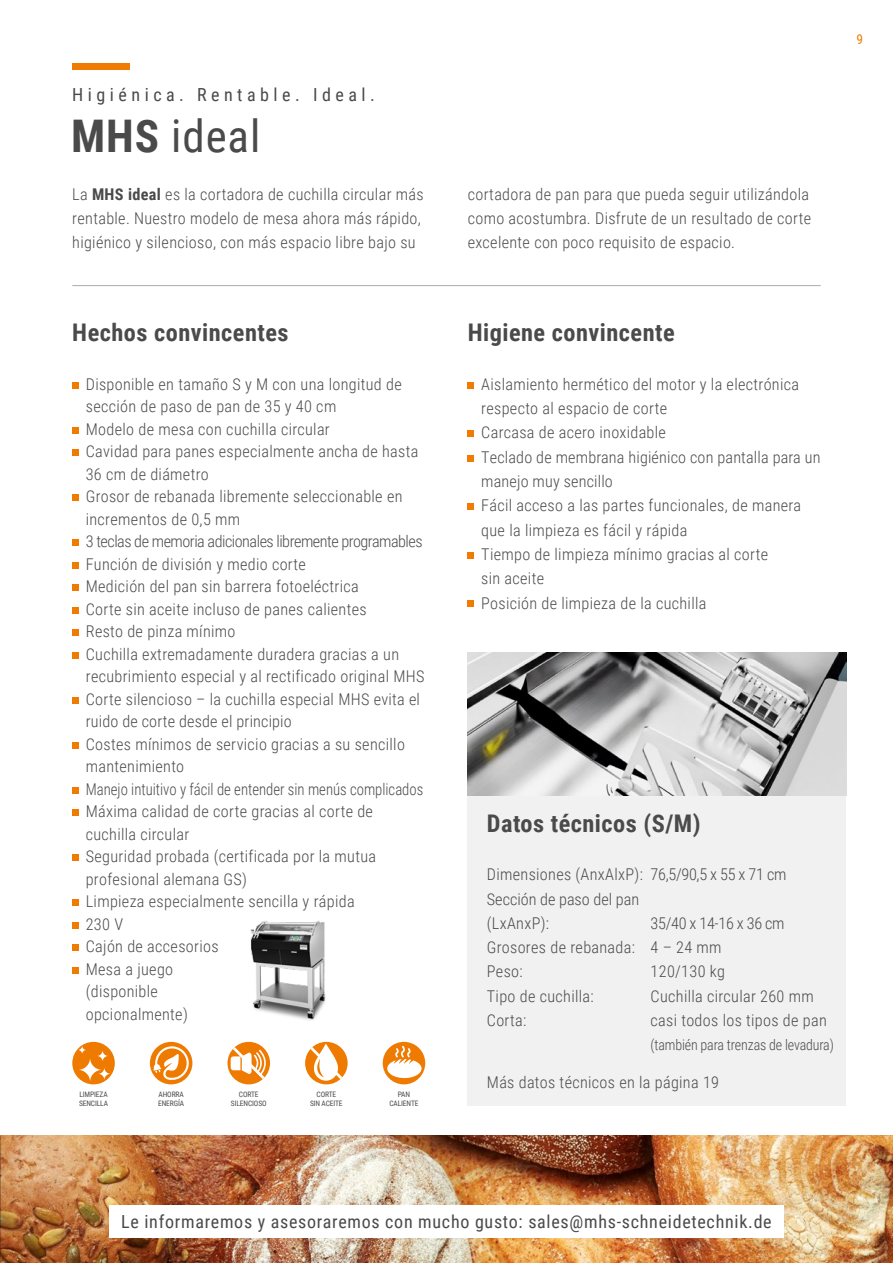
<style>
.page{position:relative;width:893px;height:1263px;background:#fff}
.page>*{position:absolute;margin:0;border:0;box-sizing:border-box;transform-origin:0 0}
.t1{font:45px "Roboto Condensed";letter-spacing:.02em;color:#4b4a4a}
.t2{font:700 24.3px "Roboto Condensed";letter-spacing:.02em;color:#4b4a4a}
.t3{font:18px "Roboto Condensed";letter-spacing:.04em;color:#4b4a4a}
.t4{font:18px "Roboto Condensed";letter-spacing:.25em;color:#4b4a4a}
.t5{font:300 16.2px/22.5px "Roboto Condensed";letter-spacing:.02em;color:#4b4a4a}
.t6{font:300 14.7px "Roboto Condensed";letter-spacing:-.01em;color:#4b4a4a;scale:.95 1}
.t7{font:13.5px "Roboto Condensed";color:#ef7c00}
.t8{font:7.5px/9px "Roboto Condensed";letter-spacing:-.015em;color:#4b4a4a;text-align:center}
.s1{font-weight:700}
</style>
<div class="page">
<img style="left:0;top:1135px;width:893px;height:128px">
<div style="left:468px;top:795px;width:378px;height:311px;background:#f1f1f1"></div>
<img style="left:468px;top:653px;width:378px;height:142px">
<div style="left:150px;top:1042px;width:42px;height:42px;background:#ef7a00;border-radius:50%"></div>
<svg style="left:153px;top:1043px;width:37px;height:39px"></svg>
<div style="left:227px;top:1042px;width:43px;height:42px;background:#ef7a00;border-radius:50%"></div>
<svg style="left:231px;top:1047px;width:35px;height:32px"></svg>
<div style="left:305px;top:1042px;width:43px;height:42px;background:#ef7a00;border-radius:50%"></div>
<svg style="left:310px;top:1043px;width:32px;height:39px"></svg>
<div style="left:383px;top:1042px;width:42px;height:42px;background:#ef7a00;border-radius:50%"></div>
<svg style="left:387px;top:1046px;width:35px;height:32px"></svg>
<div style="left:72px;top:1042px;width:43px;height:42px;background:#ef7a00;border-radius:50%"></div>
<svg style="left:78px;top:1046px;width:8px;height:8px"></svg>
<svg style="left:97px;top:1050px;width:11px;height:12px"></svg>
<svg style="left:78px;top:1058px;width:24px;height:24px"></svg>
<svg style="left:98px;top:1067px;width:13px;height:13px"></svg>
<div style="left:72px;top:64px;width:58px;height:6px;background:#ef7c00"></div>
<div style="left:109px;top:1205px;width:675px;height:32px;background:#fff"></div>
<div style="left:72px;top:382px;width:7px;height:6px;background:#ef7c00"></div>
<div style="left:72px;top:427px;width:7px;height:6px;background:#ef7c00"></div>
<div style="left:72px;top:449px;width:7px;height:7px;background:#ef7c00"></div>
<div style="left:72px;top:494px;width:7px;height:7px;background:#ef7c00"></div>
<div style="left:72px;top:539px;width:7px;height:7px;background:#ef7c00"></div>
<div style="left:72px;top:562px;width:7px;height:6px;background:#ef7c00"></div>
<div style="left:72px;top:584px;width:7px;height:7px;background:#ef7c00"></div>
<div style="left:72px;top:607px;width:7px;height:6px;background:#ef7c00"></div>
<div style="left:72px;top:629px;width:7px;height:7px;background:#ef7c00"></div>
<div style="left:72px;top:652px;width:7px;height:6px;background:#ef7c00"></div>
<div style="left:72px;top:697px;width:7px;height:6px;background:#ef7c00"></div>
<div style="left:72px;top:742px;width:7px;height:6px;background:#ef7c00"></div>
<div style="left:72px;top:787px;width:7px;height:6px;background:#ef7c00"></div>
<div style="left:72px;top:809px;width:7px;height:7px;background:#ef7c00"></div>
<div style="left:72px;top:854px;width:7px;height:7px;background:#ef7c00"></div>
<div style="left:72px;top:899px;width:7px;height:7px;background:#ef7c00"></div>
<div style="left:72px;top:922px;width:7px;height:6px;background:#ef7c00"></div>
<div style="left:72px;top:944px;width:7px;height:7px;background:#ef7c00"></div>
<div style="left:72px;top:967px;width:7px;height:6px;background:#ef7c00"></div>
<svg style="left:468px;top:382px;width:6px;height:6px"></svg>
<div style="left:468px;top:430px;width:6px;height:7px;background:#ef7c00"></div>
<svg style="left:468px;top:455px;width:6px;height:6px"></svg>
<div style="left:468px;top:503px;width:6px;height:7px;background:#ef7c00"></div>
<svg style="left:468px;top:552px;width:6px;height:6px"></svg>
<svg style="left:468px;top:601px;width:6px;height:6px"></svg>
<hr style="left:72px;top:285px;width:749px;height:1px;background:#adaaaa">
<img style="left:250px;top:921px;width:76px;height:99px">
<p class="t4" style="left:72px;top:82px;width:304px">Higiénica. Rentable. Ideal.</p>
<h1 class="t1" style="left:71px;top:105px;width:191px"><span class="s1">MHS</span> ideal</h1>
<p class="t5" style="left:72px;top:181px;width:353px;line-height:24.3px">La <span class="s1">MHS ideal</span> es la cortadora de cuchilla circular más rentable. Nuestro modelo de mesa ahora más rápido, higiénico y silencioso, con más espacio libre bajo su</p>
<p class="t5" style="left:468px;top:181px;width:345px;line-height:24.3px">cortadora de pan para que pueda seguir utilizándola como acostumbra. Disfrute de un resultado de corte excelente con poco requisito de espacio.</p>
<p class="t7" style="left:856px;top:30px;width:8px">9</p>
<h2 class="t2" style="left:72px;top:316px;width:218px">Hechos convincentes</h2>
<p class="t5" style="left:86px;top:372px;width:340px">Disponible en tamaño S y M con una longitud de sección de paso de pan de 35 y 40 cm<br>Modelo de mesa con cuchilla circular<br>Cavidad para panes especialmente ancha de hasta 36 cm de diámetro<br>Grosor de rebanada libremente seleccionable en incrementos de 0,5 mm<br>3 teclas de memoria adicionales libremente programables Función de división y medio corte<br>Medición del pan sin barrera fotoeléctrica<br>Corte sin aceite incluso de panes calientes<br>Resto de pinza mínimo<br>Cuchilla extremadamente duradera gracias a un recubrimiento especial y al rectificado original MHS Corte silencioso – la cuchilla especial MHS evita el ruido de corte desde el principio<br>Costes mínimos de servicio gracias a su sencillo mantenimiento<br>Manejo intuitivo y fácil de entender sin menús complicados Máxima calidad de corte gracias al corte de cuchilla circular<br>Seguridad probada (certificada por la mutua profesional alemana GS)<br>Limpieza especialmente sencilla y rápida<br>230 V<br>Cajón de accesorios<br>Mesa a juego<br>(disponible<br>opcionalmente)</p>
<p class="t8" style="left:79px;top:1089px;width:31px;text-align:left">LIMPIEZA<br>SENCILLA</p>
<p class="t8" style="left:158px;top:1089px;width:28px;text-align:left">AHORRA<br>ENERGÍA</p>
<p class="t8" style="left:231px;top:1089px;width:37px">CORTE<br>SILENCIOSO</p>
<p class="t8" style="left:310px;top:1089px;width:34px">CORTE<br>SIN ACEITE</p>
<p class="t8" style="left:389px;top:1089px;width:31px">PAN<br>CALIENTE</p>
<h2 class="t2" style="left:468px;top:316px;width:209px">Higiene convincente</h2>
<p class="t5" style="left:481px;top:371px;width:341px;line-height:24.3px">Aislamiento hermético del motor y la electrónica respecto al espacio de corte<br>Carcasa de acero inoxidable<br>Teclado de membrana higiénico con pantalla para un manejo muy sencillo<br>Fácil acceso a las partes funcionales, de manera que la limpieza es fácil y rápida<br>Tiempo de limpieza mínimo gracias al corte<br>sin aceite<br>Posición de limpieza de la cuchilla</p>
<h2 class="t2" style="left:487px;top:806px;width:215px">Datos técnicos (S/M)</h2>
<p class="t5" style="left:487px;top:862px;width:301px;line-height:24.3px">Dimensiones (AnxAlxP): 76,5/90,5 x 55 x 71 cm<br>Sección de paso del pan<br>(LxAnxP):</p>
<p class="t5" style="left:487px;top:910px;width:299px;line-height:24.3px;text-indent:164px">35/40 x 14-16 x 36 cm<br>Grosores de rebanada: 4 – 24 mm<br>Peso:</p>
<p class="t5" style="left:651px;top:960px;width:76px">120/130 kg</p>
<p class="t5" style="left:487px;top:984px;width:108px">Tipo de cuchilla:</p>
<p class="t5" style="left:651px;top:984px;width:165px">Cuchilla circular 260 mm</p>
<p class="t5" style="left:487px;top:1008px;width:41px">Corta:</p>
<p class="t5" style="left:651px;top:1008px;width:178px">casi todos los tipos de pan</p>
<p class="t6" style="left:651px;top:1035px;width:194px">(también para trenzas de levadura)</p>
<p class="t5" style="left:487px;top:1070px;width:234px">Más datos técnicos en la página 19</p>
<p class="t3" style="left:121px;top:1208px;width:652px">Le informaremos y asesoraremos con mucho gusto: sales@mhs-schneidetechnik.de</p>
</div>
